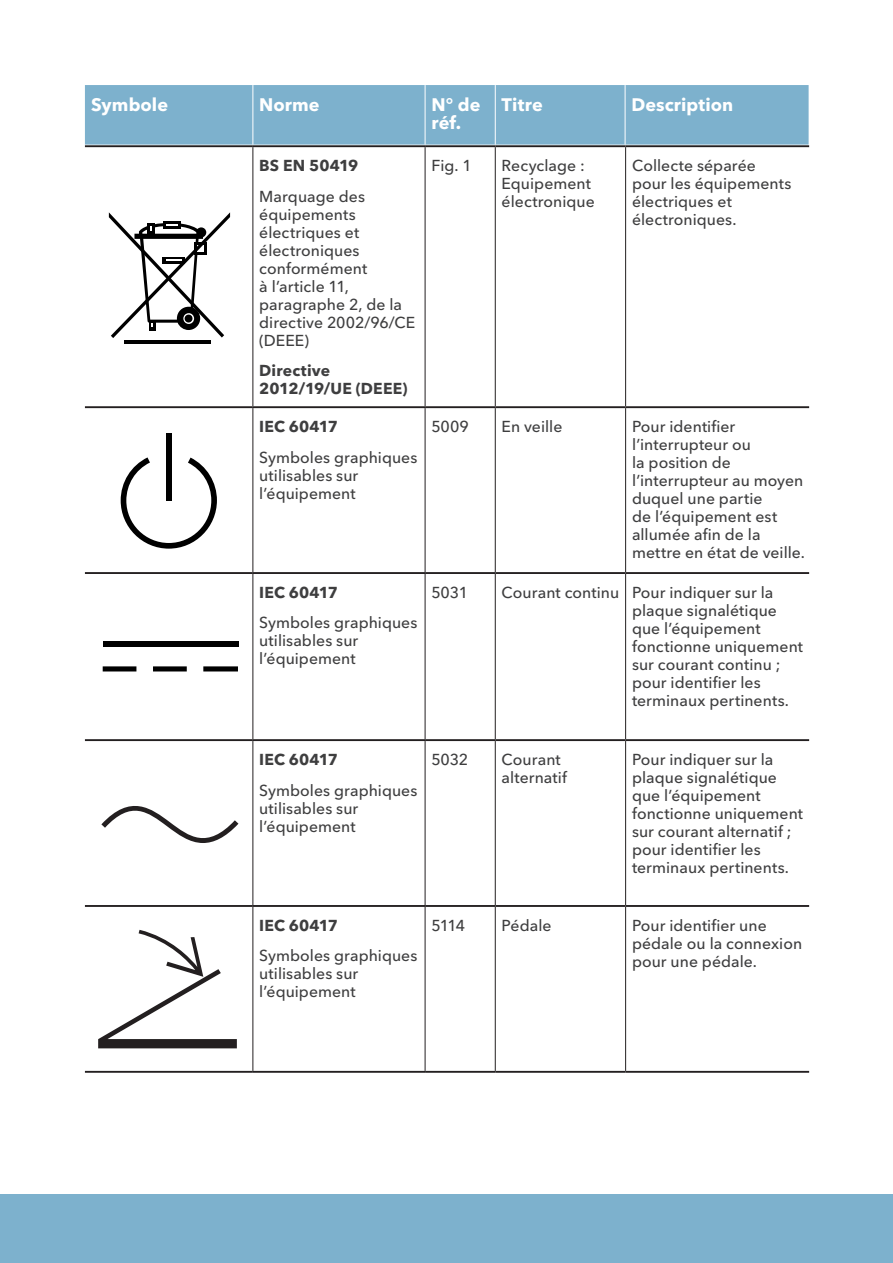
<style>
.page{position:relative;width:893px;height:1263px;background:#fff}
.page>*{position:absolute;margin:0;border:0;box-sizing:border-box;transform-origin:0 0}
.t1{font:700 18px/18px "Avenir Next LT Pro";letter-spacing:.005em;color:#fff}
.Table_copy{font:500 15.75px/18px "Avenir Next LT Pro";letter-spacing:.005em;color:#3e3e3f}
.Table_copy-2{font:700 15.75px/18px "Avenir Next LT Pro";letter-spacing:.005em;color:#3e3e3f}
</style>
<div class="page">
<div style="left:85px;top:85px;width:724px;height:60px;background:#7db1cd"></div>
<hr style="left:252px;top:85px;width:1px;height:60px;background:#fff">
<hr style="left:425px;top:85px;width:1px;height:60px;background:#fff">
<hr style="left:495px;top:85px;width:1px;height:60px;background:#fff">
<hr style="left:625px;top:85px;width:1px;height:60px;background:#fff">
<div style="left:0;top:1194px;width:893px;height:69px;background:#7db1cd"></div>
<hr style="left:252px;top:147px;width:1px;height:259px;background:#231f20">
<hr style="left:425px;top:147px;width:1px;height:259px;background:#231f20">
<hr style="left:495px;top:147px;width:1px;height:259px;background:#231f20">
<hr style="left:625px;top:147px;width:1px;height:259px;background:#231f20">
<hr style="left:252px;top:408px;width:1px;height:164px;background:#231f20">
<hr style="left:425px;top:408px;width:1px;height:164px;background:#231f20">
<hr style="left:495px;top:408px;width:1px;height:164px;background:#231f20">
<hr style="left:625px;top:408px;width:1px;height:164px;background:#231f20">
<hr style="left:252px;top:574px;width:1px;height:165px;background:#231f20">
<hr style="left:425px;top:574px;width:1px;height:165px;background:#231f20">
<hr style="left:495px;top:574px;width:1px;height:165px;background:#231f20">
<hr style="left:625px;top:574px;width:1px;height:165px;background:#231f20">
<hr style="left:252px;top:741px;width:1px;height:164px;background:#231f20">
<hr style="left:425px;top:741px;width:1px;height:164px;background:#231f20">
<hr style="left:495px;top:741px;width:1px;height:164px;background:#231f20">
<hr style="left:625px;top:741px;width:1px;height:164px;background:#231f20">
<hr style="left:252px;top:907px;width:1px;height:164px;background:#231f20">
<hr style="left:425px;top:907px;width:1px;height:164px;background:#231f20">
<hr style="left:495px;top:907px;width:1px;height:164px;background:#231f20">
<hr style="left:625px;top:907px;width:1px;height:164px;background:#231f20">
<hr style="left:85px;top:145px;width:168px;height:2px;background:#231f20">
<hr style="left:253px;top:145px;width:172px;height:2px;background:#231f20">
<hr style="left:425px;top:145px;width:70px;height:2px;background:#231f20">
<hr style="left:495px;top:145px;width:131px;height:2px;background:#231f20">
<hr style="left:626px;top:145px;width:183px;height:2px;background:#231f20">
<hr style="left:85px;top:406px;width:168px;height:2px;background:#231f20">
<hr style="left:253px;top:406px;width:172px;height:2px;background:#231f20">
<hr style="left:425px;top:406px;width:70px;height:2px;background:#231f20">
<hr style="left:495px;top:406px;width:131px;height:2px;background:#231f20">
<hr style="left:626px;top:406px;width:183px;height:2px;background:#231f20">
<hr style="left:85px;top:572px;width:168px;height:2px;background:#231f20">
<hr style="left:253px;top:572px;width:172px;height:2px;background:#231f20">
<hr style="left:425px;top:572px;width:70px;height:2px;background:#231f20">
<hr style="left:495px;top:572px;width:131px;height:2px;background:#231f20">
<hr style="left:626px;top:572px;width:183px;height:2px;background:#231f20">
<hr style="left:85px;top:739px;width:168px;height:2px;background:#231f20">
<hr style="left:253px;top:739px;width:172px;height:2px;background:#231f20">
<hr style="left:425px;top:739px;width:70px;height:2px;background:#231f20">
<hr style="left:495px;top:739px;width:131px;height:2px;background:#231f20">
<hr style="left:626px;top:739px;width:183px;height:2px;background:#231f20">
<hr style="left:85px;top:905px;width:168px;height:2px;background:#231f20">
<hr style="left:253px;top:905px;width:172px;height:2px;background:#231f20">
<hr style="left:425px;top:905px;width:70px;height:2px;background:#231f20">
<hr style="left:495px;top:905px;width:131px;height:2px;background:#231f20">
<hr style="left:626px;top:905px;width:183px;height:2px;background:#231f20">
<hr style="left:85px;top:1071px;width:168px;height:2px;background:#231f20">
<hr style="left:253px;top:1071px;width:172px;height:2px;background:#231f20">
<hr style="left:425px;top:1071px;width:70px;height:2px;background:#231f20">
<hr style="left:495px;top:1071px;width:131px;height:2px;background:#231f20">
<hr style="left:626px;top:1071px;width:183px;height:2px;background:#231f20">
<svg style="left:109px;top:212px;width:121px;height:126px"></svg>
<hr style="left:124px;top:340px;width:87px;height:4px;background:#000">
<svg style="left:121px;top:457px;width:96px;height:92px"></svg>
<div style="left:166px;top:433px;width:6px;height:67px;background:#000"></div>
<svg style="left:98px;top:930px;width:139px;height:118px"></svg>
<div style="left:103px;top:642px;width:135px;height:5px;background:#000"></div>
<svg style="left:103px;top:666px;width:135px;height:5px"></svg>
<svg style="left:101px;top:806px;width:137px;height:37px"></svg>
<p class="t1" style="left:91px;top:96px;width:78px">Symbole</p>
<p class="t1" style="left:259px;top:96px;width:62px">Norme</p>
<p class="t1" style="left:431px;top:96px;width:51px">N° de réf.</p>
<p class="t1" style="left:502px;top:96px;width:43px">Titre</p>
<p class="t1" style="left:631px;top:96px;width:103px">Description</p>
<p class="Table_copy-2" style="left:259px;top:156px;width:101px">BS EN 50419</p>
<p class="Table_copy" style="left:259px;top:187px;width:157px">Marquage des équipements électriques et électroniques conformément<br>à l’article 11, paragraphe 2, de la directive 2002/96/CE (DEEE)</p>
<p class="Table_copy-2" style="left:259px;top:362px;width:150px">Directive<br>2012/19/UE (DEEE)</p>
<p class="Table_copy" style="left:431px;top:156px;width:42px">Fig. 1</p>
<p class="Table_copy" style="left:502px;top:156px;width:95px">Recyclage :<br>Equipement électronique</p>
<p class="Table_copy" style="left:632px;top:156px;width:161px">Collecte séparée pour les équipements électriques et électroniques.</p>
<p class="Table_copy-2" style="left:259px;top:417px;width:80px">IEC 60417</p>
<p class="Table_copy" style="left:259px;top:448px;width:160px">Symboles graphiques utilisables sur l’équipement</p>
<p class="Table_copy-2" style="left:259px;top:583px;width:80px">IEC 60417</p>
<p class="Table_copy" style="left:259px;top:614px;width:160px">Symboles graphiques utilisables sur l’équipement</p>
<p class="Table_copy" style="left:431px;top:417px;width:39px">5009</p>
<p class="Table_copy" style="left:502px;top:417px;width:62px">En veille</p>
<p class="Table_copy" style="left:632px;top:417px;width:174px">Pour identifier l’interrupteur ou<br>la position de l’interrupteur au moyen duquel une partie<br>de l’équipement est allumée afin de la mettre en état de veille.</p>
<p class="Table_copy" style="left:431px;top:583px;width:38px">5031</p>
<p class="Table_copy" style="left:502px;top:583px;width:119px">Courant continu</p>
<p class="Table_copy" style="left:632px;top:583px;width:173px">Pour indiquer sur la plaque signalétique que l’équipement fonctionne uniquement sur courant continu ; pour identifier les terminaux pertinents.</p>
<p class="Table_copy-2" style="left:259px;top:750px;width:80px">IEC 60417</p>
<p class="Table_copy" style="left:259px;top:781px;width:160px">Symboles graphiques utilisables sur l’équipement</p>
<p class="Table_copy" style="left:431px;top:750px;width:38px">5032</p>
<p class="Table_copy" style="left:502px;top:750px;width:67px">Courant alternatif</p>
<p class="Table_copy" style="left:632px;top:750px;width:173px">Pour indiquer sur la plaque signalétique que l’équipement fonctionne uniquement sur courant alternatif ; pour identifier les terminaux pertinents.</p>
<p class="Table_copy-2" style="left:259px;top:916px;width:80px">IEC 60417</p>
<p class="Table_copy" style="left:259px;top:947px;width:160px">Symboles graphiques utilisables sur l’équipement</p>
<p class="Table_copy" style="left:431px;top:916px;width:35px">5114</p>
<p class="Table_copy" style="left:502px;top:916px;width:51px">Pédale</p>
<p class="Table_copy" style="left:632px;top:916px;width:172px">Pour identifier une pédale ou la connexion pour une pédale.</p>
</div>
